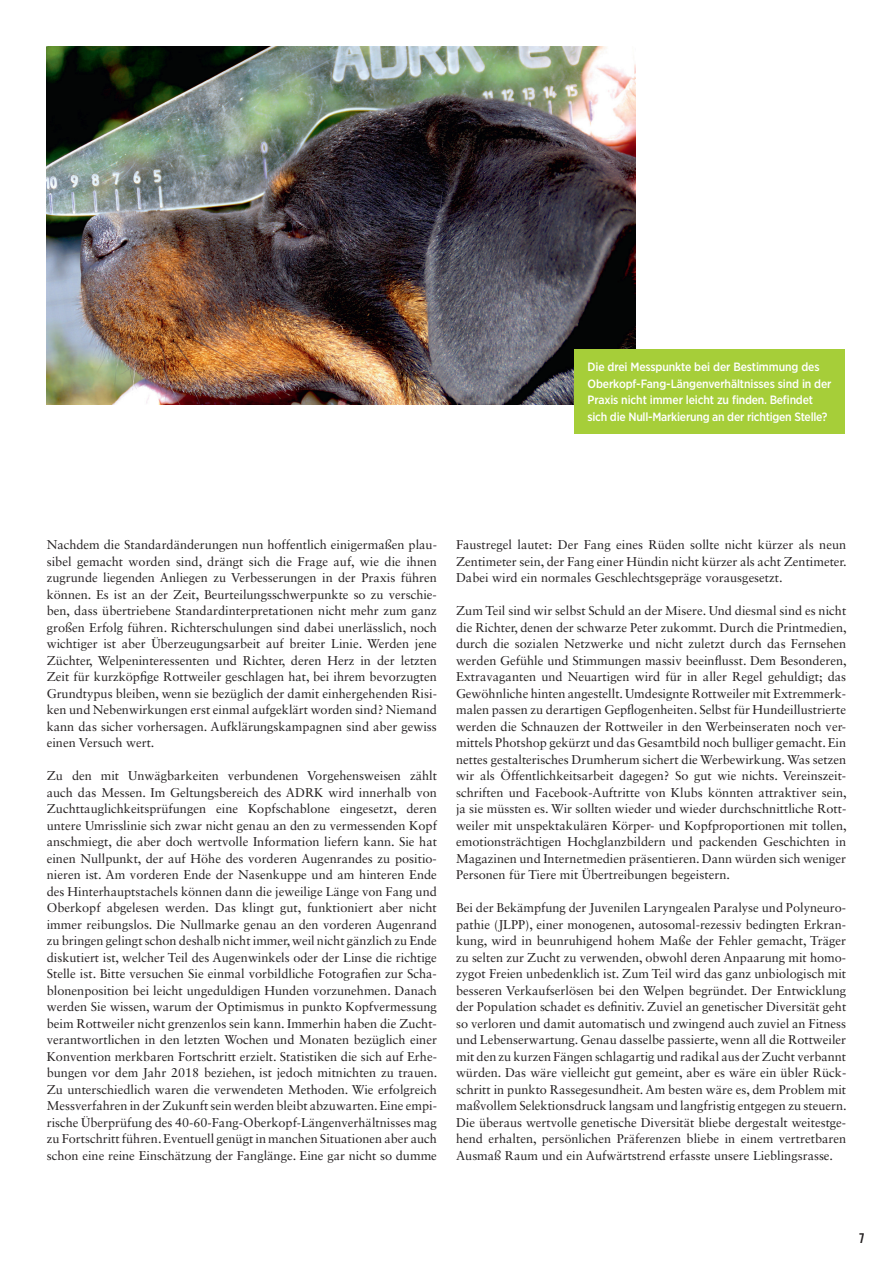
<style>
.page{position:relative;width:893px;height:1263px;background:#fff}
.page>*{position:absolute;margin:0;border:0;box-sizing:border-box;transform-origin:0 0}
.t1{font:13.5px "Trade Gothic LT Std Bd Cn 20";color:#231f20}
.t2{font:12.75px/16.5px "Sabon LT Std";color:#231f20;text-align:justify}
.t3{font:500 12px/16.5px "Gotham Narrow";letter-spacing:-.01em;color:#fff}
</style>
<div class="page">
<img style="left:47px;top:47px;width:589px;height:357px">
<div style="left:575px;top:349px;width:270px;height:85px;background:#a6ce39"></div>
<p class="t3" style="left:587px;top:359px;width:246px">Die drei Messpunkte bei der Bestimmung des Oberkopf-Fang-Längenverhältnisses sind in der Praxis nicht immer leicht zu finden. Befindet sich die Null-Markierung an der richtigen Stelle?</p>
<p class="t2" style="left:47px;top:536px;width:392px">Nachdem die Standardänderungen nun hoffentlich einigermaßen plau&shy;sibel gemacht worden sind, drängt sich die Frage auf, wie die ihnen zugrunde liegenden Anliegen zu Verbesserungen in der Praxis führen können. Es ist an der Zeit, Beurteilungsschwerpunkte so zu verschie&shy;ben, dass übertriebene Standardinterpretationen nicht mehr zum ganz großen Erfolg führen. Richterschulungen sind dabei unerlässlich, noch wichtiger ist aber Überzeugungsarbeit auf breiter Linie. Werden jene Züchter, Welpeninteressenten und Richter, deren Herz in der letzten Zeit für kurzköpfige Rottweiler geschlagen hat, bei ihrem bevorzugten Grundtypus bleiben, wenn sie bezüglich der damit einhergehenden Risi&shy;ken und Nebenwirkungen erst einmal aufgeklärt worden sind? Niemand kann das sicher vorhersagen. Aufklärungskampagnen sind aber gewiss einen Versuch wert.</p>
<p class="t2" style="left:47px;top:767px;width:392px">Zu den mit Unwägbarkeiten verbundenen Vorgehensweisen zählt auch das Messen. Im Geltungsbereich des ADRK wird innerhalb von Zuchttauglichkeitsprüfungen eine Kopfschablone eingesetzt, deren untere Umrisslinie sich zwar nicht genau an den zu vermessenden Kopf anschmiegt, die aber doch wertvolle Information liefern kann. Sie hat einen Nullpunkt, der auf Höhe des vorderen Augenrandes zu positio&shy;nieren ist. Am vorderen Ende der Nasenkuppe und am hinteren Ende des Hinterhauptstachels können dann die jeweilige Länge von Fang und Oberkopf abgelesen werden. Das klingt gut, funktioniert aber nicht immer reibungslos. Die Nullmarke genau an den vorderen Augenrand zu bringen gelingt schon deshalb nicht immer, weil nicht gänzlich zu Ende diskutiert ist, welcher Teil des Augenwinkels oder der Linse die richtige Stelle ist. Bitte versuchen Sie einmal vorbildliche Fotografien zur Scha&shy;blonenposition bei leicht ungeduldigen Hunden vorzunehmen. Danach werden Sie wissen, warum der Optimismus in punkto Kopfvermessung beim Rottweiler nicht grenzenlos sein kann. Immerhin haben die Zucht&shy;verantwortlichen in den letzten Wochen und Monaten bezüglich einer Konvention merkbaren Fortschritt erzielt. Statistiken die sich auf Erhe&shy;bungen vor dem Jahr 2018 beziehen, ist jedoch mitnichten zu trauen.<br>Zu unterschiedlich waren die verwendeten Methoden. Wie erfolgreich Messverfahren in der Zukunft sein werden bleibt abzuwarten. Eine empi&shy;rische Überprüfung des 40-60-Fang-Oberkopf-Längenverhältnisses mag zu Fortschritt führen. Eventuell genügt in manchen Situationen aber auch schon eine reine Einschätzung der Fanglänge. Eine gar nicht so dumme</p>
<p class="t2" style="left:456px;top:536px;width:392px">Faustregel lautet: Der Fang eines Rüden sollte nicht kürzer als neun Zentimeter sein, der Fang einer Hündin nicht kürzer als acht Zentimeter.<br>Dabei wird ein normales Geschlechtsgepräge vorausgesetzt.</p>
<p class="t2" style="left:456px;top:602px;width:392px">Zum Teil sind wir selbst Schuld an der Misere. Und diesmal sind es nicht die Richter, denen der schwarze Peter zukommt. Durch die Printmedien, durch die sozialen Netzwerke und nicht zuletzt durch das Fernsehen werden Gefühle und Stimmungen massiv beeinflusst. Dem Besonderen, Extravaganten und Neuartigen wird für in aller Regel gehuldigt; das Gewöhnliche hinten angestellt. Umdesignte Rottweiler mit Extremmerk&shy;malen passen zu derartigen Gepflogenheiten. Selbst für Hundeillustrierte werden die Schnauzen der Rottweiler in den Werbeinseraten noch ver&shy;mittels Photshop gekürzt und das Gesamtbild noch bulliger gemacht. Ein nettes gestalterisches Drumherum sichert die Werbewirkung. Was setzen wir als Öffentlichkeitsarbeit dagegen? So gut wie nichts. Vereinszeit&shy;schriften und Facebook-Auftritte von Klubs könnten attraktiver sein, ja sie müssten es. Wir sollten wieder und wieder durchschnittliche Rott&shy;weiler mit unspektakulären Körper- und Kopfproportionen mit tollen, emotionsträchtigen Hochglanzbildern und packenden Geschichten in Magazinen und Internetmedien präsentieren. Dann würden sich weniger Personen für Tiere mit Übertreibungen begeistern.</p>
<p class="t2" style="left:456px;top:899px;width:392px">Bei der Bekämpfung der Juvenilen Laryngealen Paralyse und Polyneuro&shy;pathie (JLPP), einer monogenen, autosomal-rezessiv bedingten Erkran&shy;kung, wird in beunruhigend hohem Maße der Fehler gemacht, Träger zu selten zur Zucht zu verwenden, obwohl deren Anpaarung mit homo&shy;zygot Freien unbedenklich ist. Zum Teil wird das ganz unbiologisch mit besseren Verkaufserlösen bei den Welpen begründet. Der Entwicklung der Population schadet es definitiv. Zuviel an genetischer Diversität geht so verloren und damit automatisch und zwingend auch zuviel an Fitness und Lebenserwartung. Genau dasselbe passierte, wenn all die Rottweiler mit den zu kurzen Fängen schlagartig und radikal aus der Zucht verbannt würden. Das wäre vielleicht gut gemeint, aber es wäre ein übler Rück&shy;schritt in punkto Rassegesundheit. Am besten wäre es, dem Problem mit maßvollem Selektionsdruck langsam und langfristig entgegen zu steuern.<br>Die überaus wertvolle genetische Diversität bliebe dergestalt weitestge&shy;hend erhalten, persönlichen Präferenzen bliebe in einem vertretbaren Ausmaß Raum und ein Aufwärtstrend erfasste unsere Lieblingsrasse.</p>
<p class="t1" style="left:859px;top:1230px;width:7px">7</p>
</div>
